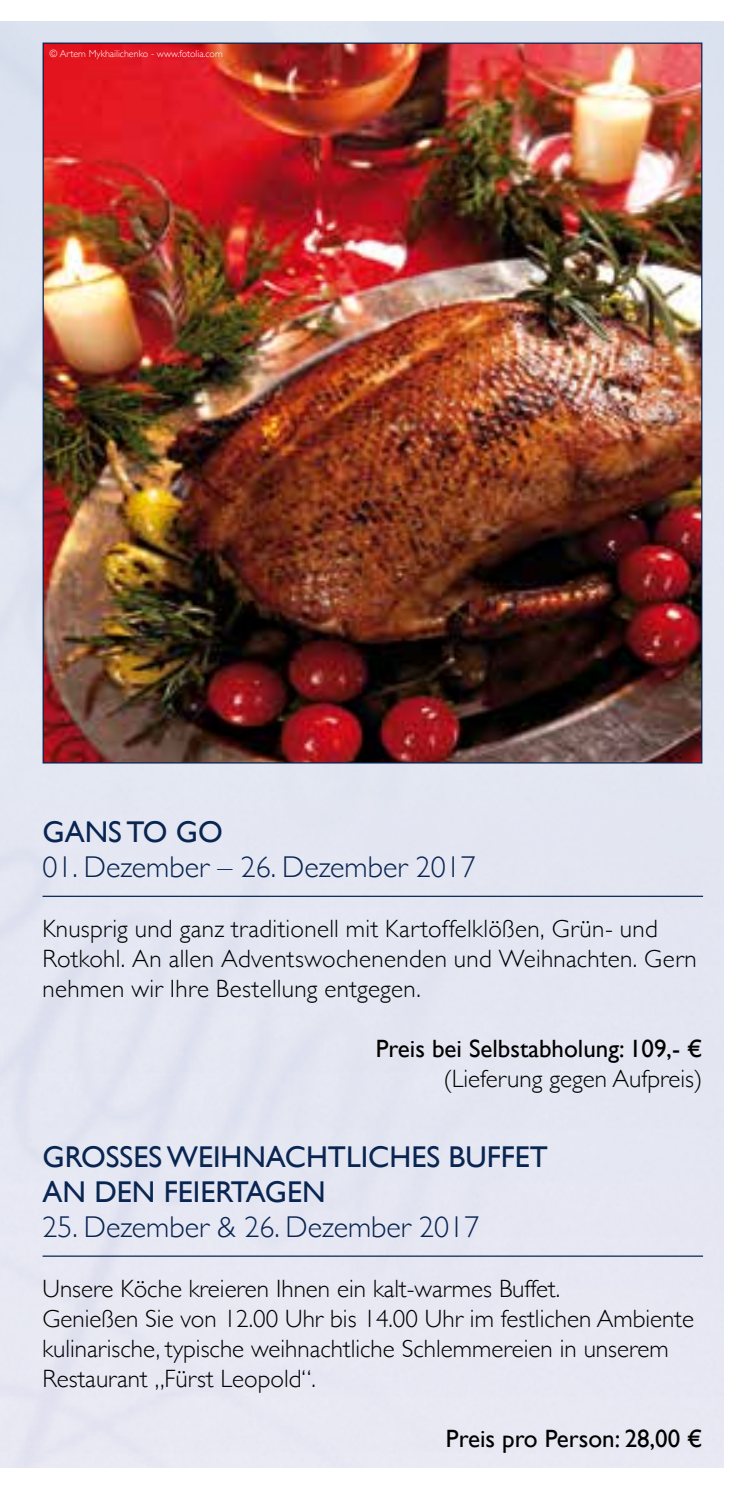
<style>
.page{position:relative;width:745px;height:1489px;background:#fff}
.page>*{position:absolute;margin:0;border:0;box-sizing:border-box;transform-origin:0 0}
.t1{font:300 30px "Gill Sans";color:#092552}
.t2{font:30px/35px "Gill Sans";color:#092552}
.t3{font:300 25px/30px "Gill Sans";color:#000}
.t4{font:25px "Gill Sans";color:#000}
.t5{font:300 10px "Gill Sans";color:#fff}
</style>
<div class="page">
<div style="left:0;top:21px;width:723px;height:1446px;background:#e4e7f2"></div>
<img style="left:45px;top:45px;width:655px;height:716px">
<hr style="left:43px;top:1255px;width:659px;height:1px;background:#092552">
<hr style="left:43px;top:895px;width:659px;height:1px;background:#092552">
<p class="t5" style="left:49px;top:46px;width:175px">© Artem Mykhailichenko - www.fotolia.com</p>
<p class="t2" style="left:43px;top:814px;width:182px">GANS TO GO</p>
<p class="t1" style="left:43px;top:843px;width:434px">01. Dezember – 26. Dezember 2017</p>
<p class="t3" style="left:43px;top:912px;width:655px">Knusprig und ganz traditionell mit Kartoffelklößen, Grün- und<br>Rotkohl. An allen Adventswochenenden und Weihnachten. Gern nehmen wir Ihre Bestellung entgegen.</p>
<p class="t4" style="left:375px;top:1033px;width:328px">Preis bei Selbstabholung: 109,- €</p>
<p class="t3" style="left:443px;top:1062px;width:260px">(Lieferung gegen Aufpreis)</p>
<p class="t2" style="left:43px;top:1139px;width:506px">GROSSES WEIHNACHTLICHES BUFFET<br>AN DEN FEIERTAGEN</p>
<p class="t1" style="left:43px;top:1203px;width:438px">25. Dezember &amp; 26. Dezember 2017</p>
<p class="t3" style="left:43px;top:1272px;width:652px">Unsere Köche kreieren Ihnen ein kalt-warmes Buffet.<br>Genießen Sie von 12.00 Uhr bis 14.00 Uhr im festlichen Ambiente kulinarische, typische weihnachtliche Schlemmereien in unserem Restaurant „Fürst Leopold“.</p>
<p class="t4" style="left:445px;top:1423px;width:258px">Preis pro Person: 28,00 €</p>
</div>
